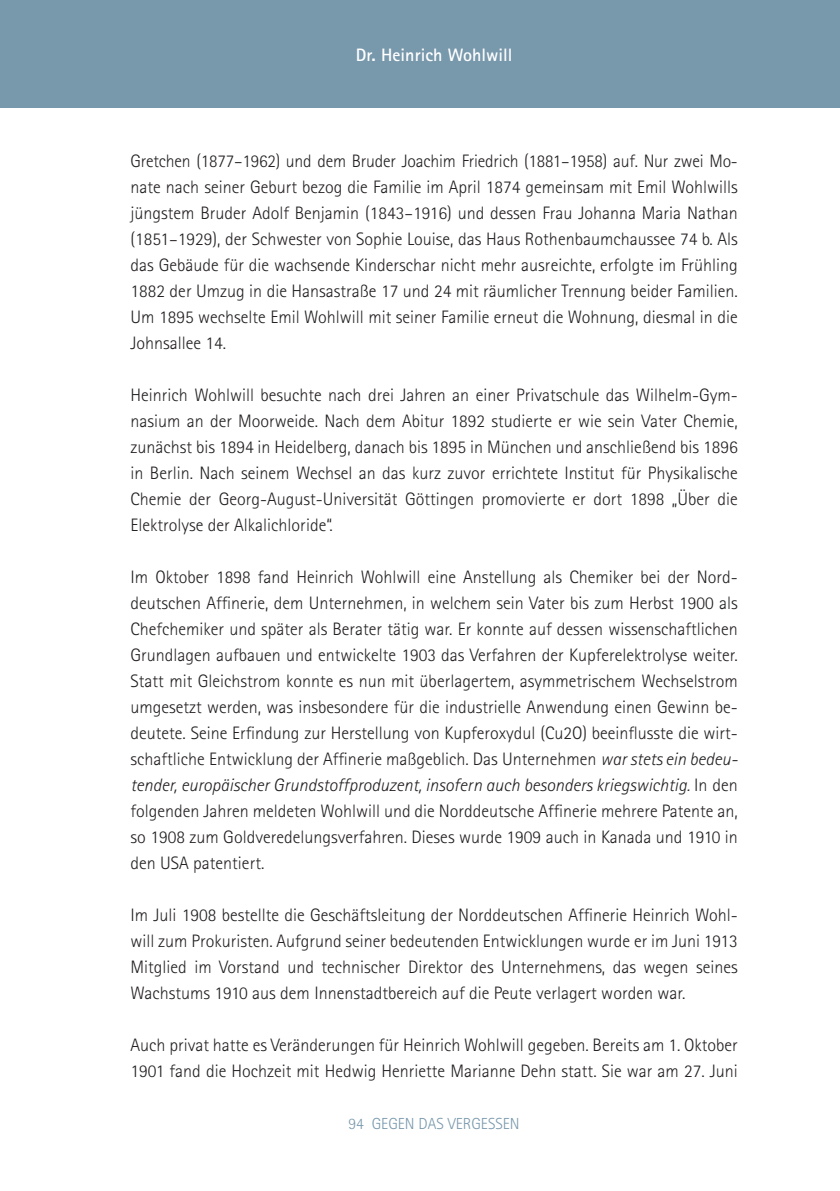
<style>
.page{position:relative;width:840px;height:1191px;background:#fff}
.page>*{position:absolute;margin:0;border:0;box-sizing:border-box;transform-origin:0 0}
.t1{font:300 18px/26px "Rotis Sans Serif";color:#231f20;text-align:justify}
.t2{font:700 18px "Rotis Sans Serif";color:#fff}
.t3{font:300 16px "Rotis Sans Serif";color:#7898ac}
.s1{font-style:italic}
</style>
<div class="page">
<div style="left:0;top:0;width:839px;height:108px;background:#7898ac"></div>
<p class="t2" style="left:356px;top:43px;width:158px">Dr. Heinrich Wohlwill</p>
<p class="t1" style="left:130px;top:148px;width:608px">Gretchen (1877–1962) und dem Bruder Joachim Friedrich (1881–1958) auf. Nur zwei Mo&shy;nate nach seiner Geburt bezog die Familie im April 1874 gemeinsam mit Emil Wohlwills jüngstem Bruder Adolf Benjamin (1843–1916) und dessen Frau Johanna Maria Nathan (1851–1929), der Schwester von Sophie Louise, das Haus Rothenbaumchaussee 74 b. Als das Gebäude für die wachsende Kinderschar nicht mehr ausreichte, erfolgte im Frühling 1882 der Umzug in die Hansastraße 17 und 24 mit räumlicher Trennung beider Familien.<br>Um 1895 wechselte Emil Wohlwill mit seiner Familie erneut die Wohnung, diesmal in die Johnsallee 14.</p>
<p class="t1" style="left:130px;top:382px;width:608px">Heinrich Wohlwill besuchte nach drei Jahren an einer Privatschule das Wilhelm-Gym&shy;nasium an der Moorweide. Nach dem Abitur 1892 studierte er wie sein Vater Chemie, zunächst bis 1894 in Heidelberg, danach bis 1895 in München und anschließend bis 1896 in Berlin. Nach seinem Wechsel an das kurz zuvor errichtete Institut für Physikalische Chemie der Georg-August-Universität Göttingen promovierte er dort 1898 „Über die Elektrolyse der Alkalichloride“.</p>
<p class="t1" style="left:130px;top:564px;width:608px">Im Oktober 1898 fand Heinrich Wohlwill eine Anstellung als Chemiker bei der Nord&shy;deutschen Affinerie, dem Unternehmen, in welchem sein Vater bis zum Herbst 1900 als Chefchemiker und später als Berater tätig war. Er konnte auf dessen wissenschaftlichen Grundlagen aufbauen und entwickelte 1903 das Verfahren der Kupferelektrolyse weiter.<br>Statt mit Gleichstrom konnte es nun mit überlagertem, asymmetrischem Wechselstrom umgesetzt werden, was insbesondere für die industrielle Anwendung einen Gewinn be&shy;deutete. Seine Erfindung zur Herstellung von Kupferoxydul (Cu2O) beeinflusste die wirt&shy;schaftliche Entwicklung der Affinerie maßgeblich. Das Unternehmen <span class="s1">war stets ein bedeu&shy;tender, europäischer Grundstoffproduzent, insofern auch besonders kriegswichtig.</span> In den folgenden Jahren meldeten Wohlwill und die Norddeutsche Affinerie mehrere Patente an, so 1908 zum Goldveredelungsverfahren. Dieses wurde 1909 auch in Kanada und 1910 in den USA patentiert.</p>
<p class="t1" style="left:130px;top:902px;width:608px">Im Juli 1908 bestellte die Geschäftsleitung der Norddeutschen Affinerie Heinrich Wohl&shy;will zum Prokuristen. Aufgrund seiner bedeutenden Entwicklungen wurde er im Juni 1913<br>Mitglied im Vorstand und technischer Direktor des Unternehmens, das wegen seines Wachstums 1910 aus dem Innenstadtbereich auf die Peute verlagert worden war.</p>
<p class="t1" style="left:130px;top:1032px;width:608px">Auch privat hatte es Veränderungen für Heinrich Wohlwill gegeben. Bereits am 1. Oktober<br>1901 fand die Hochzeit mit Hedwig Henriette Marianne Dehn statt. Sie war am 27. Juni</p>
<p class="t3" style="left:348px;top:1114px;width:172px">94 GEGEN DAS VERGESSEN</p>
</div>
